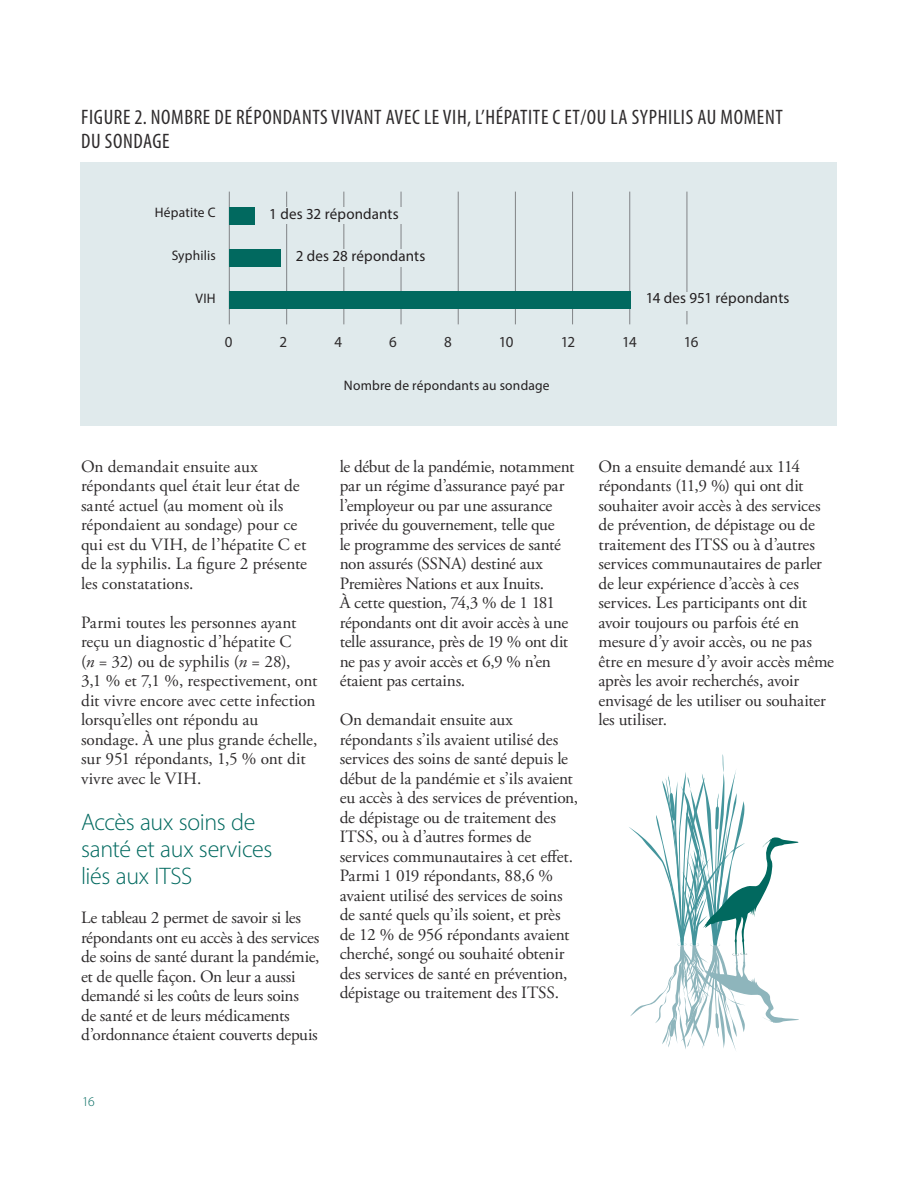
<style>
.page{position:relative;width:918px;height:1188px;background:#fff}
.page>*{position:absolute;margin:0;border:0;box-sizing:border-box;transform-origin:0 0}
.t1{font:300 24px/27px "Myriad Pro";letter-spacing:-.015em;color:#01695f}
.t2{font:condensed 21px/24px "Myriad Pro";letter-spacing:.03em;color:#2e2b2c}
.t3{font:17.25px/19.5px "Adobe Garamond Pro";letter-spacing:-.01em;color:#2e2b2c}
.t4{font:15.3px "Myriad Pro";letter-spacing:.01em;color:#231f20}
.t5{font:15.3px "Myriad Pro";letter-spacing:-.055em;color:#2e2b2c}
.t6{font:13.8px "Myriad Pro";letter-spacing:.015em;color:#231f20}
.t7{font:300 13.5px "Myriad Pro";color:#01695f}
.s1{font-style:italic}
</style>
<div class="page">
<svg style="left:629px;top:754px;width:170px;height:296px"></svg>
<div style="left:81px;top:162px;width:756px;height:264px;background:#e0eaec"></div>
<hr style="left:286px;top:192px;width:1px;height:132px;background:#808285">
<hr style="left:344px;top:192px;width:1px;height:132px;background:#808285">
<hr style="left:401px;top:192px;width:1px;height:132px;background:#808285">
<hr style="left:458px;top:192px;width:1px;height:132px;background:#808285">
<hr style="left:515px;top:192px;width:1px;height:132px;background:#808285">
<hr style="left:572px;top:192px;width:1px;height:132px;background:#808285">
<hr style="left:630px;top:192px;width:1px;height:132px;background:#808285">
<hr style="left:687px;top:192px;width:1px;height:132px;background:#808285">
<hr style="left:229px;top:192px;width:1px;height:132px;background:#808285">
<div style="left:229px;top:207px;width:26px;height:17px;background:#01695f"></div>
<div style="left:229px;top:292px;width:402px;height:17px;background:#01695f"></div>
<div style="left:229px;top:249px;width:52px;height:18px;background:#01695f"></div>
<div style="left:269px;top:207px;width:176px;height:17px;background:#e0eaec"></div>
<div style="left:646px;top:292px;width:181px;height:19px;background:#e0eaec"></div>
<div style="left:296px;top:249px;width:154px;height:18px;background:#e0eaec"></div>
<p class="t2" style="left:81px;top:105px;width:703px">FIGURE 2. NOMBRE DE RÉPONDANTS VIVANT AVEC LE VIH, L’HÉPATITE C ET/OU LA SYPHILIS AU MOMENT<br>DU SONDAGE</p>
<p class="t6" style="left:155px;top:204px;width:62px">Hépatite C</p>
<p class="t6" style="left:172px;top:247px;width:45px">Syphilis</p>
<p class="t6" style="left:196px;top:290px;width:22px">VIH</p>
<p class="t4" style="left:269px;top:204px;width:131px">1 des 32 répondants</p>
<p class="t4" style="left:296px;top:246px;width:131px">2 des 28 répondants</p>
<p class="t4" style="left:646px;top:289px;width:145px">14 des 951 répondants</p>
<p class="t5" style="left:225px;top:332px;width:9px">0</p>
<p class="t5" style="left:280px;top:332px;width:9px">2</p>
<p class="t5" style="left:334px;top:332px;width:9px">4</p>
<p class="t5" style="left:389px;top:332px;width:9px">6</p>
<p class="t5" style="left:444px;top:332px;width:9px">8</p>
<p class="t5" style="left:499px;top:332px;width:16px">10</p>
<p class="t5" style="left:561px;top:332px;width:16px">12</p>
<p class="t5" style="left:622px;top:332px;width:16px">14</p>
<p class="t5" style="left:684px;top:332px;width:16px">16</p>
<p class="t6" style="left:344px;top:376px;width:207px">Nombre de répondants au sondage</p>
<p class="t3" style="left:81px;top:457px;width:228px">On demandait ensuite aux répondants quel était leur état de santé actuel (au moment où ils répondaient au sondage) pour ce qui est du VIH, de l’hépatite C et de la syphilis. La figure 2 présente les constatations.</p>
<p class="t3" style="left:81px;top:613px;width:238px">Parmi toutes les personnes ayant reçu un diagnostic d’hépatite C<br>(<span class="s1">n</span> = 32) ou de syphilis (<span class="s1">n</span> = 28),<br>3,1 % et 7,1 %, respectivement, ont dit vivre encore avec cette infection lorsqu’elles ont répondu au sondage. À une plus grande échelle, sur 951 répondants, 1,5 % ont dit vivre avec le VIH.</p>
<h1 class="t1" style="left:81px;top:808px;width:193px">Accès aux soins de santé et aux services liés aux ITSS</h1>
<p class="t3" style="left:81px;top:908px;width:240px">Le tableau 2 permet de savoir si les répondants ont eu accès à des services de soins de santé durant la pandémie, et de quelle façon. On leur a aussi demandé si les coûts de leurs soins<br>de santé et de leurs médicaments d’ordonnance étaient couverts depuis</p>
<p class="t3" style="left:340px;top:457px;width:236px">le début de la pandémie, notamment par un régime d’assurance payé par l’employeur ou par une assurance privée du gouvernement, telle que<br>le programme des services de santé non assurés (SSNA) destiné aux<br>Premières Nations et aux Inuits.<br>À cette question, 74,3 % de 1 181 répondants ont dit avoir accès à une telle assurance, près de 19 % ont dit ne pas y avoir accès et 6,9 % n’en étaient pas certains.</p>
<p class="t3" style="left:340px;top:710px;width:240px">On demandait ensuite aux répondants s’ils avaient utilisé des services des soins de santé depuis le début de la pandémie et s’ils avaient eu accès à des services de prévention, de dépistage ou de traitement des ITSS, ou à d’autres formes de services communautaires à cet effet.<br>Parmi 1 019 répondants, 88,6 % avaient utilisé des services de soins de santé quels qu’ils soient, et près de 12 % de 956 répondants avaient cherché, songé ou souhaité obtenir des services de santé en prévention, dépistage ou traitement des ITSS.</p>
<p class="t7" style="left:82px;top:1094px;width:14px">16</p>
<p class="t3" style="left:598px;top:457px;width:237px">On a ensuite demandé aux 114 répondants (11,9 %) qui ont dit souhaiter avoir accès à des services de prévention, de dépistage ou de traitement des ITSS ou à d’autres services communautaires de parler de leur expérience d’accès à ces services. Les participants ont dit avoir toujours ou parfois été en mesure d’y avoir accès, ou ne pas être en mesure d’y avoir accès même après les avoir recherchés, avoir envisagé de les utiliser ou souhaiter les utiliser.</p>
</div>
